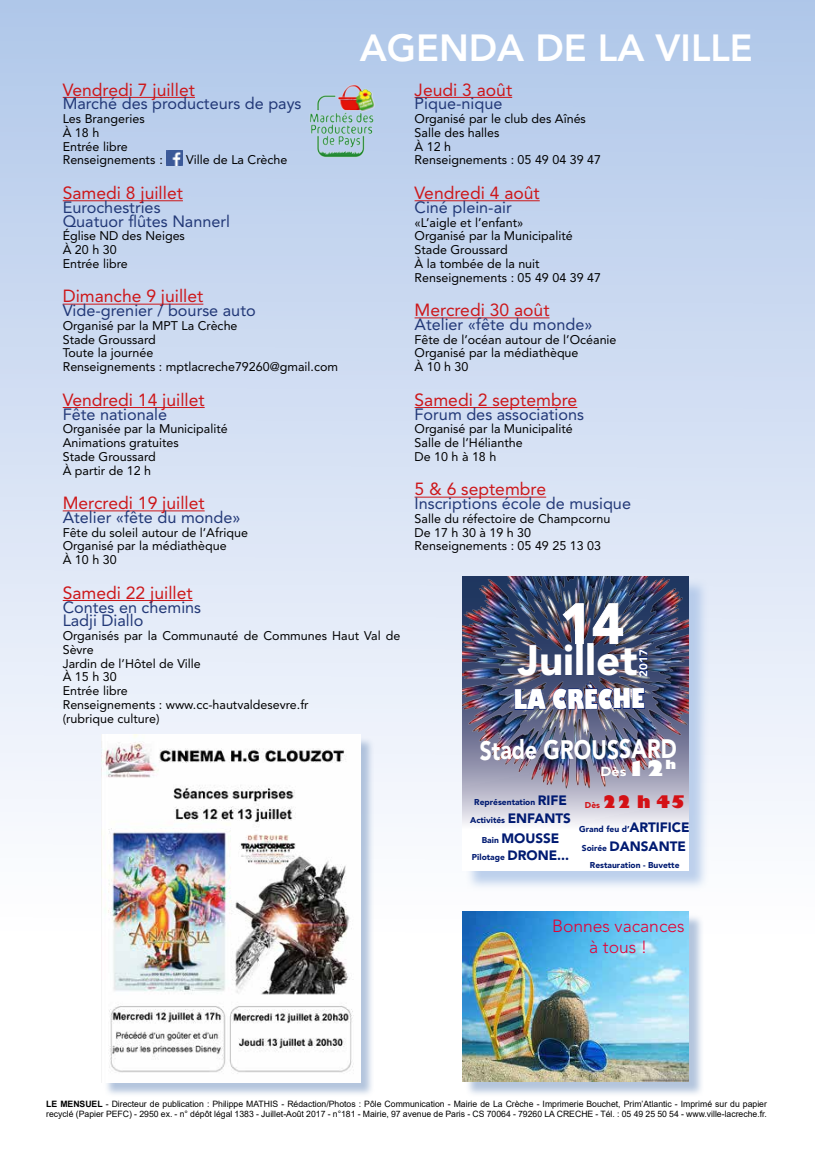
<style>
.page{position:relative;width:815px;height:1152px;background:#fff}
.page>*{position:absolute;margin:0;border:0;box-sizing:border-box;transform-origin:0 0}
.t1{font:900 56.25px "Avenir LT Std";color:#fff;scale:.96 1}
.t2{font:900 42.25px "Avenir LT Std";color:#fff}
.t3{font:800 37.5px "Avenir LT Std";color:#fff}
.t4{font:900 26.5px "Avenir LT Std";letter-spacing:-.015em;color:#fff;scale:.8 1}
.t5{font:800 26.5px "Gill Sans";color:#fff;scale:.72 1}
.t6{font:17.5px "Avenir LT Std";color:#cd171a}
.t7{font:300 17.5px/21px "Avenir LT Std";color:#e40135;text-align:center}
.t8{font:800 16.88px "Gill Sans";color:#d41116}
.t9{font:16.25px/13.8px "Avenir LT Std";color:#223877}
.t10{font:900 13.5px "Avenir LT Std";color:#001a71}
.t11{font:900 13.12px "Avenir LT Std";color:#fff;scale:1.1 1}
.t12{font:12.5px/13.8px "Avenir LT Std";color:#000}
.t13{font:900 11.5px "Avenir LT Std";color:#fff}
.t14{font:8.75px/10.5px "Arial";color:#000}
.t15{font:900 8.5px "Avenir LT Std";color:#001a71}
.s1{font-size:13.5px}
.s2{font-family:"Gill Sans";font-weight:800;font-size:20.88px}
.s3{font-family:"Avenir LT Std";font-weight:900;font-size:8.5px}
.s4{font-size:8.5px}
.s5{font-weight:700}
</style>
<div class="page">
<div style="left:0;top:0;width:815px;height:1152px;background:linear-gradient(to bottom,#b3c8ea,#fff)"></div>
<hr style="left:63px;top:97px;width:132px;height:1px;background:#cd171a">
<hr style="left:63px;top:200px;width:120px;height:1px;background:#cd171a">
<hr style="left:63px;top:304px;width:140px;height:1px;background:#cd171a">
<hr style="left:63px;top:407px;width:142px;height:1px;background:#cd171a">
<hr style="left:63px;top:510px;width:142px;height:1px;background:#cd171a">
<hr style="left:63px;top:600px;width:130px;height:1px;background:#cd171a">
<hr style="left:415px;top:97px;width:97px;height:1px;background:#cd171a">
<hr style="left:415px;top:200px;width:125px;height:1px;background:#cd171a">
<hr style="left:415px;top:317px;width:134px;height:1px;background:#cd171a">
<hr style="left:415px;top:407px;width:162px;height:1px;background:#cd171a">
<hr style="left:415px;top:497px;width:131px;height:1px;background:#cd171a">
<img style="left:307px;top:81px;width:73px;height:78px">
<div style="left:103px;top:737px;width:272px;height:360px;background:#9bb2d2;opacity:.75"></div>
<img style="left:101px;top:735px;width:259px;height:347px">
<div style="left:465px;top:578px;width:244px;height:313px;background:#a9c2e6;opacity:.75"></div>
<svg style="left:462px;top:792px;width:227px;height:78px"></svg>
<img style="left:462px;top:576px;width:227px;height:216px">
<svg style="left:562px;top:603px;width:22px;height:41px"></svg>
<svg style="left:593px;top:603px;width:30px;height:41px"></svg>
<svg style="left:638px;top:649px;width:11px;height:28px"></svg>
<img style="left:514px;top:683px;width:131px;height:27px">
<div style="left:464px;top:913px;width:240px;height:183px;background:#9bb2d2;opacity:.75"></div>
<img style="left:462px;top:911px;width:227px;height:170px">
<img style="left:167px;top:150px;width:15px;height:16px">
<h3 class="t3" style="left:360px;top:26px;width:395px">AGENDA DE LA VILLE</h3>
<h3 class="t6" style="left:63px;top:79px;width:134px">Vendredi 7 juillet</h3>
<h3 class="t9" style="left:63px;top:97px;width:240px">Marché des producteurs de pays</h3>
<p class="t12" style="left:63px;top:112px;width:102px">Les Brangeries<br>À 18 h<br>Entrée libre<br>Renseignements :</p>
<p class="t12" style="left:186px;top:153px;width:103px">Ville de La Crèche</p>
<h3 class="t6" style="left:63px;top:183px;width:122px">Samedi 8 juillet</h3>
<h3 class="t9" style="left:63px;top:200px;width:169px">Eurochestries<br>Quatuor flûtes Nannerl</h3>
<p class="t12" style="left:63px;top:229px;width:124px">Église ND des Neiges<br>À 20 h 30<br>Entrée libre</p>
<h3 class="t6" style="left:63px;top:286px;width:142px">Dimanche 9 juillet</h3>
<h3 class="t9" style="left:63px;top:304px;width:194px">Vide-grenier / bourse auto</h3>
<p class="t12" style="left:63px;top:319px;width:277px">Organisé par la MPT La Crèche<br>Stade Groussard<br>Toute la journée<br>Renseignements : mptlacreche79260@gmail.com</p>
<h3 class="t6" style="left:63px;top:389px;width:143px">Vendredi 14 juillet</h3>
<h3 class="t9" style="left:63px;top:407px;width:106px">Fête nationale</h3>
<p class="t12" style="left:63px;top:422px;width:167px">Organisée par la Municipalité<br>Animations gratuites<br>Stade Groussard<br>À partir de 12 h</p>
<h3 class="t6" style="left:63px;top:493px;width:143px">Mercredi 19 juillet</h3>
<h3 class="t9" style="left:63px;top:510px;width:179px">Atelier «fête du monde»</h3>
<p class="t12" style="left:63px;top:525px;width:187px">Fête du soleil autour de l’Afrique<br>Organisé par la médiathèque<br>À 10 h 30</p>
<h3 class="t6" style="left:63px;top:582px;width:131px">Samedi 22 juillet</h3>
<h3 class="t9" style="left:63px;top:600px;width:140px">Contes en chemins<br>Ladji Diallo</h3>
<p class="t12" style="left:63px;top:629px;width:339px">Organisés par la Communauté de Communes Haut Val de<br>Sèvre<br>Jardin de l’Hôtel de Ville<br>À 15 h 30<br>Entrée libre<br>Renseignements : www.cc-hautvaldesevre.fr<br>(rubrique culture)</p>
<h3 class="t6" style="left:415px;top:79px;width:99px">Jeudi 3 août</h3>
<h3 class="t9" style="left:415px;top:97px;width:89px">Pique-nique</h3>
<p class="t12" style="left:415px;top:112px;width:188px">Organisé par le club des Aînés<br>Salle des halles<br>À 12 h<br>Renseignements : 05 49 04 39 47</p>
<h3 class="t6" style="left:415px;top:183px;width:127px">Vendredi 4 août</h3>
<h3 class="t9" style="left:415px;top:200px;width:99px">Ciné plein-air</h3>
<p class="t12" style="left:415px;top:215px;width:188px">«L’aigle et l’enfant»<br>Organisé par la Municipalité<br>Stade Groussard<br>À la tombée de la nuit<br>Renseignements : 05 49 04 39 47</p>
<h3 class="t6" style="left:415px;top:300px;width:136px">Mercredi 30 août</h3>
<h3 class="t9" style="left:415px;top:317px;width:179px">Atelier «fête du monde»</h3>
<p class="t12" style="left:415px;top:332px;width:203px">Fête de l’océan autour de l’Océanie<br>Organisé par la médiathèque<br>À 10 h 30</p>
<h3 class="t6" style="left:415px;top:389px;width:164px">Samedi 2 septembre</h3>
<h3 class="t9" style="left:415px;top:407px;width:171px">Forum des associations</h3>
<p class="t12" style="left:415px;top:422px;width:160px">Organisé par la Municipalité<br>Salle de l’Hélianthe<br>De 10 h à 18 h</p>
<h3 class="t6" style="left:415px;top:479px;width:133px">5 &amp; 6 septembre</h3>
<h3 class="t9" style="left:415px;top:497px;width:218px">Inscriptions école de musique</h3>
<p class="t12" style="left:415px;top:512px;width:197px">Salle du réfectoire de Champcornu<br>De 17 h 30 à 19 h 30<br>Renseignements : 05 49 25 13 03</p>
<h1 class="t1" style="left:560px;top:590px;width:68px">14</h1>
<h2 class="t2" style="left:518px;top:635px;width:121px">Juillet</h2>
<p class="t13" style="left:636px;top:676px;width:29px;rotate:-90deg">2017</p>
<h3 class="t5" style="left:513px;top:683px;width:184px;rotate:-1deg">LA CRÈCHE</h3>
<h3 class="t4" style="left:480px;top:733px;width:248px">Stade GROUSSARD</h3>
<p class="t15" style="left:474px;top:796px;width:94px">Représentation <span class="s1">RIFE</span></p>
<p class="t11" style="left:600px;top:763px;width:70px">Dès<span class="s2">12</span><sup>h</sup></p>
<h3 class="t8" style="left:585px;top:791px;width:102px"><span class="s3">Dès</span> 22 h 45</h3>
<p class="t15" style="left:470px;top:815px;width:102px">Activités <span class="s1">ENFANTS</span></p>
<p class="t10" style="left:482px;top:830px;width:79px"><span class="s4">Bain</span> MOUSSE</p>
<p class="t15" style="left:472px;top:852px;width:99px">Pilotage <span class="s1">DRONE...</span></p>
<p class="t15" style="left:579px;top:823px;width:112px">Grand feu d’<span class="s1">ARTIFICE</span></p>
<p class="t10" style="left:582px;top:838px;width:105px"><span class="s4">Soirée</span> DANSANTE</p>
<p class="t15" style="left:590px;top:860px;width:91px">Restauration - Buvette</p>
<h3 class="t7" style="left:552px;top:915px;width:134px">Bonnes vacances à tous !</h3>
<p class="t14" style="left:46px;top:1098px;width:722px"><span class="s5">LE MENSUEL</span> - Directeur de publication : Philippe MATHIS - Rédaction/Photos : Pôle Communication - Mairie de La Crèche - Imprimerie Bouchet, Prim’Atlantic - Imprimé sur du papier recyclé (Papier PEFC) - 2950 ex. - n° dépôt légal 1383 - Juillet-Août 2017 - n°181 - Mairie, 97 avenue de Paris - CS 70064 - 79260 LA CRECHE - Tél. : 05 49 25 50 54 - www.ville-lacreche.fr.</p>
</div>
